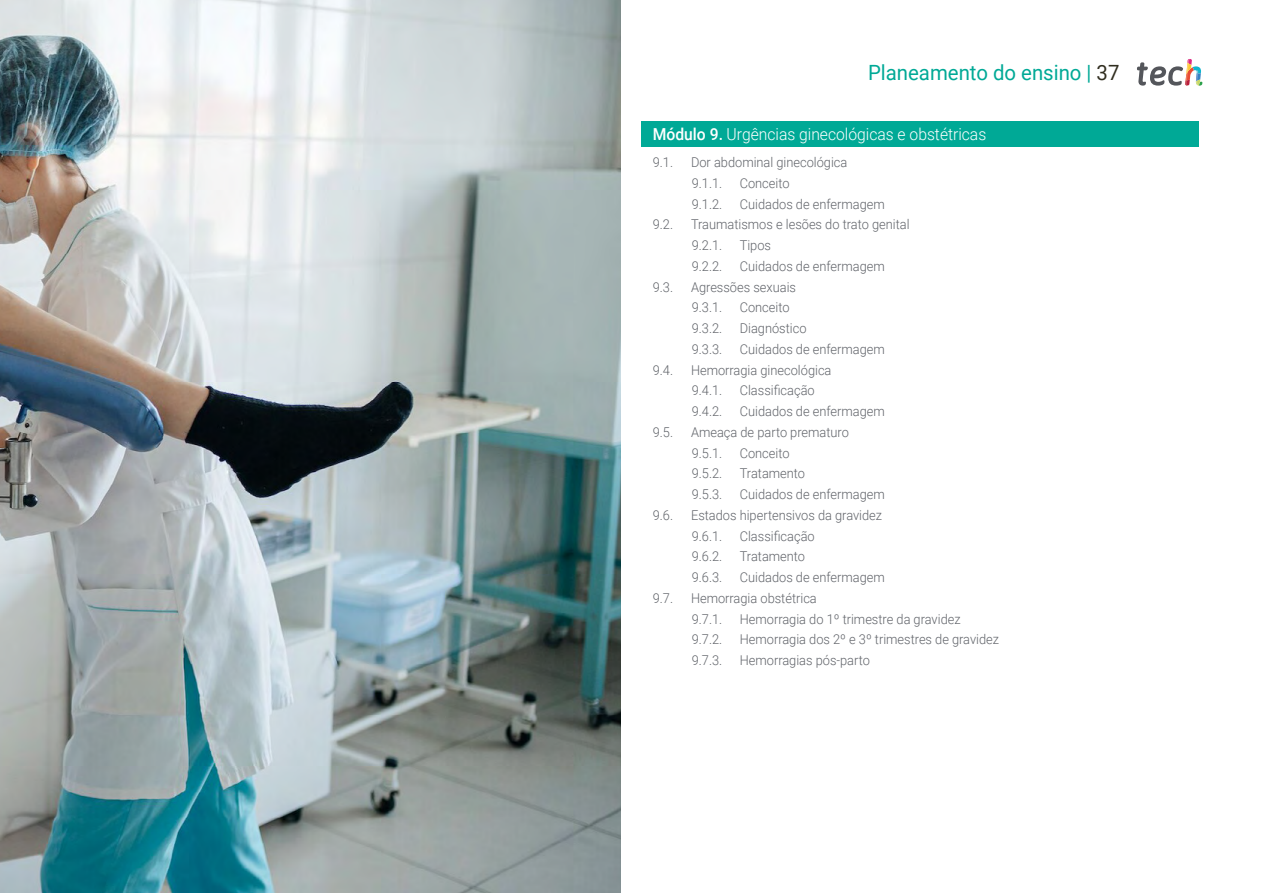
<style>
.page{position:relative;width:1263px;height:893px;background:#fff}
.page>*{position:absolute;margin:0;border:0;box-sizing:border-box;transform-origin:0 0}
.t1{font:21px "Roboto";color:#00a996}
.t2{font:300 16.5px "Roboto";color:#fff;scale:.95 1}
.t3{font:300 13.5px/20.7px "Roboto";color:#61646a;scale:.95 1}
.s1{color:#312e20}
.s2{font-weight:500}
</style>
<div class="page">
<img style="left:0;top:0;width:621px;height:893px">
<div style="left:642px;top:121px;width:557px;height:25px;background:#00a996"></div>
<svg style="left:1137px;top:59px;width:65px;height:27px"></svg>
<h1 class="t1" style="left:868px;top:57px;width:253px">Planeamento do ensino | <span class="s1">37</span></h1>
<p class="t2" style="left:653px;top:123px;width:353px"><span class="s2">Módulo 9.</span> Urgências ginecológicas e obstétricas</p>
<p class="t3" style="left:653px;top:151px;width:23px">9.1.</p>
<p class="t3" style="left:691px;top:151px;width:166px">Dor abdominal ginecológica<br>9.1.1.</p>
<p class="t3" style="left:740px;top:172px;width:54px">Conceito</p>
<p class="t3" style="left:692px;top:193px;width:34px">9.1.2.</p>
<p class="t3" style="left:740px;top:193px;width:154px">Cuidados de enfermagem</p>
<p class="t3" style="left:653px;top:214px;width:23px">9.2.</p>
<p class="t3" style="left:691px;top:214px;width:231px">Traumatismos e lesões do trato genital<br>9.2.1.</p>
<p class="t3" style="left:740px;top:234px;width:34px">Tipos</p>
<p class="t3" style="left:692px;top:255px;width:34px">9.2.2.</p>
<p class="t3" style="left:740px;top:255px;width:154px">Cuidados de enfermagem</p>
<p class="t3" style="left:653px;top:276px;width:23px">9.3.</p>
<p class="t3" style="left:691px;top:276px;width:112px">Agressões sexuais<br>9.3.1.</p>
<p class="t3" style="left:740px;top:297px;width:54px">Conceito</p>
<p class="t3" style="left:692px;top:317px;width:34px">9.3.2.</p>
<p class="t3" style="left:740px;top:317px;width:72px">Diagnóstico</p>
<p class="t3" style="left:692px;top:338px;width:34px">9.3.3.</p>
<p class="t3" style="left:740px;top:338px;width:154px">Cuidados de enfermagem</p>
<p class="t3" style="left:653px;top:359px;width:23px">9.4.</p>
<p class="t3" style="left:691px;top:359px;width:149px">Hemorragia ginecológica<br>9.4.1.</p>
<p class="t3" style="left:740px;top:380px;width:80px">Classificação</p>
<p class="t3" style="left:692px;top:400px;width:34px">9.4.2.</p>
<p class="t3" style="left:740px;top:400px;width:154px">Cuidados de enfermagem</p>
<p class="t3" style="left:653px;top:421px;width:23px">9.5.</p>
<p class="t3" style="left:691px;top:421px;width:168px">Ameaça de parto prematuro<br>9.5.1.</p>
<p class="t3" style="left:740px;top:442px;width:54px">Conceito</p>
<p class="t3" style="left:692px;top:463px;width:34px">9.5.2.</p>
<p class="t3" style="left:740px;top:463px;width:70px">Tratamento</p>
<p class="t3" style="left:692px;top:483px;width:34px">9.5.3.</p>
<p class="t3" style="left:740px;top:483px;width:154px">Cuidados de enfermagem</p>
<p class="t3" style="left:653px;top:504px;width:23px">9.6.</p>
<p class="t3" style="left:691px;top:504px;width:203px">Estados hipertensivos da gravidez<br>9.6.1.</p>
<p class="t3" style="left:740px;top:525px;width:80px">Classificação</p>
<p class="t3" style="left:692px;top:546px;width:34px">9.6.2.</p>
<p class="t3" style="left:740px;top:546px;width:70px">Tratamento</p>
<p class="t3" style="left:692px;top:566px;width:34px">9.6.3.</p>
<p class="t3" style="left:740px;top:566px;width:154px">Cuidados de enfermagem</p>
<p class="t3" style="left:653px;top:587px;width:23px">9.7.</p>
<p class="t3" style="left:691px;top:587px;width:134px">Hemorragia obstétrica<br>9.7.1.</p>
<p class="t3" style="left:740px;top:608px;width:234px">Hemorragia do 1º trimestre da gravidez</p>
<p class="t3" style="left:692px;top:629px;width:34px">9.7.2.</p>
<p class="t3" style="left:740px;top:629px;width:274px">Hemorragia dos 2º e 3º trimestres de gravidez</p>
<p class="t3" style="left:692px;top:649px;width:34px">9.7.3.</p>
<p class="t3" style="left:740px;top:649px;width:139px">Hemorragias pós-parto</p>
</div>
